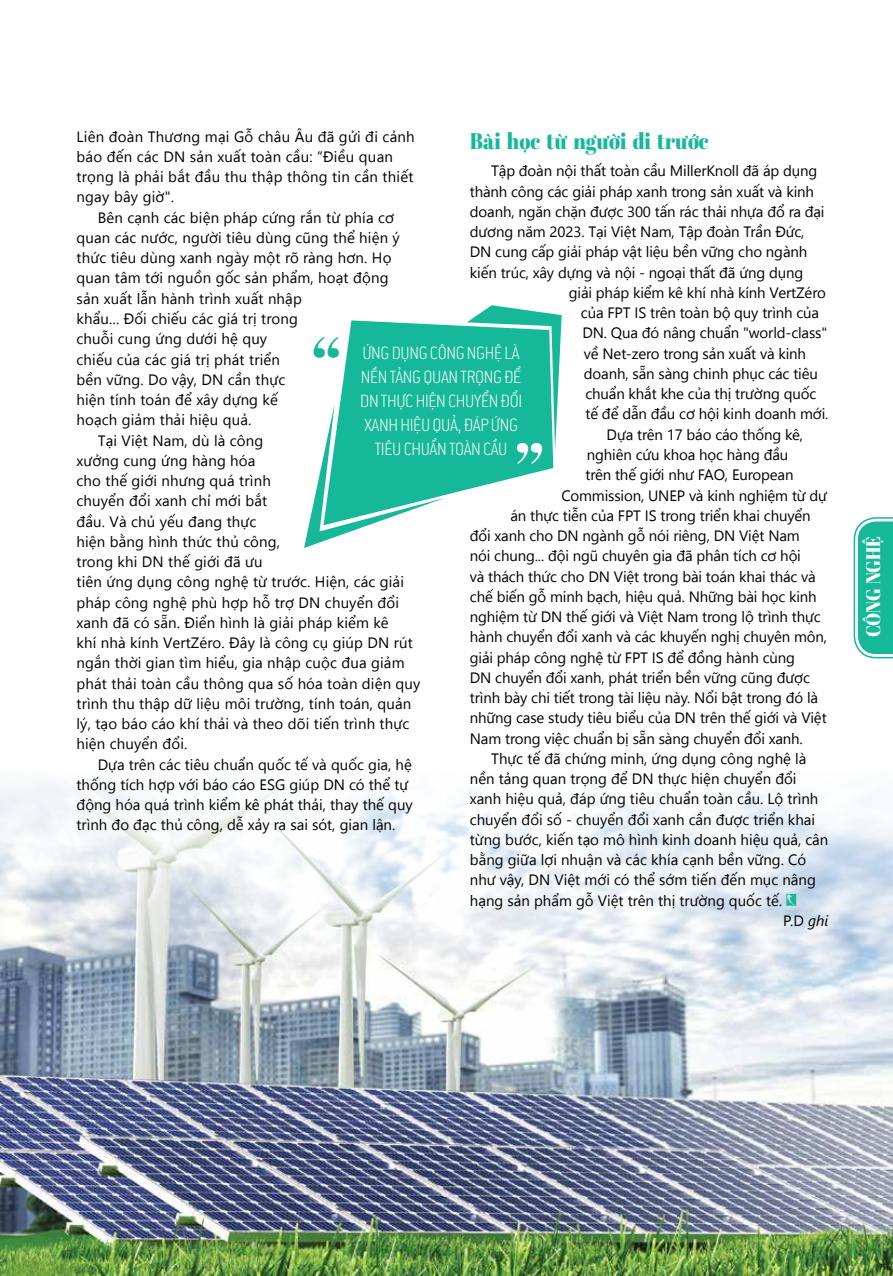
<style>
.page{position:relative;width:893px;height:1276px;background:#fff}
.page>*{position:absolute;margin:0;border:0;box-sizing:border-box;transform-origin:0 0}
.t1{font:22.5px "SVN Abril Fatface";color:#16b89a;scale:.9 1}
.t2{font:200 19.5px/24px "LCB Conduit";letter-spacing:-.02em;color:#fff;text-align:center;scale:.9 1}
.t3{font:19.5px "SVN Abril Fatface";letter-spacing:-.02em;color:#fff;scale:.9 1}
.t4{font:15px/20.2px "SVN Segoe UI";color:#000}
.s1{font-family:"SVN Segoe UI Italic"}
</style>
<div class="page">
<svg style="left:854px;top:517px;width:39px;height:141px;background:#35c1a7"></svg>
<img style="left:0;top:782px;width:893px;height:494px">
<svg style="left:786px;top:893px;width:10px;height:12px"></svg>
<svg style="left:340px;top:320px;width:213px;height:175px;background:#38c2a9"></svg>
<svg style="left:304px;top:404px;width:141px;height:144px"></svg>
<svg style="left:314px;top:337px;width:25px;height:21px"></svg>
<svg style="left:467px;top:305px;width:95px;height:159px;background:#35c1a7"></svg>
<p class="t4" style="left:77px;top:125px;width:340px">Liên đoàn Thương mại Gỗ châu Âu đã gửi đi cảnh báo đến các DN sản xuất toàn cầu: “Điều quan trọng là phải bắt đầu thu thập thông tin cần thiết ngay bây giờ".</p>
<p class="t4" style="left:98px;top:206px;width:298px">Bên cạnh các biện pháp cứng rắn từ phía cơ</p>
<p class="t4" style="left:77px;top:226px;width:325px">quan các nước, người tiêu dùng cũng thể hiện ý</p>
<p class="t4" style="left:77px;top:247px;width:316px">thức tiêu dùng xanh ngày một rõ ràng hơn. Họ</p>
<p class="t4" style="left:77px;top:267px;width:313px">quan tâm tới nguồn gốc sản phẩm, hoạt động</p>
<p class="t4" style="left:77px;top:287px;width:227px">sản xuất lẫn hành trình xuất nhập</p>
<p class="t4" style="left:77px;top:307px;width:223px">khẩu... Đối chiếu các giá trị trong</p>
<p class="t4" style="left:77px;top:328px;width:192px">chuỗi cung ứng dưới hệ quy</p>
<p class="t4" style="left:77px;top:348px;width:205px">chiếu của các giá trị phát triển</p>
<p class="t4" style="left:77px;top:368px;width:210px">bền vững. Do vậy, DN cần thực</p>
<p class="t4" style="left:77px;top:388px;width:203px">hiện tính toán để xây dựng kế</p>
<p class="t4" style="left:77px;top:409px;width:176px">hoạch giảm thải hiệu quả.</p>
<p class="t4" style="left:98px;top:429px;width:167px">Tại Việt Nam, dù là công</p>
<p class="t4" style="left:77px;top:449px;width:180px">xưởng cung ứng hàng hóa</p>
<p class="t4" style="left:77px;top:469px;width:196px">cho thế giới nhưng quá trình</p>
<p class="t4" style="left:77px;top:490px;width:192px">chuyển đổi xanh chỉ mới bắt</p>
<p class="t4" style="left:77px;top:510px;width:181px">đầu. Và chủ yếu đang thực</p>
<p class="t4" style="left:77px;top:530px;width:205px">hiện bằng hình thức thủ công,</p>
<p class="t4" style="left:77px;top:550px;width:188px">trong khi DN thế giới đã ưu</p>
<p class="t4" style="left:77px;top:571px;width:329px">tiên ứng dụng công nghệ từ trước. Hiện, các giải</p>
<p class="t4" style="left:77px;top:591px;width:324px">pháp công nghệ phù hợp hỗ trợ DN chuyển đổi</p>
<p class="t4" style="left:77px;top:611px;width:314px">xanh đã có sẵn. Điển hình là giải pháp kiểm kê</p>
<p class="t4" style="left:77px;top:631px;width:338px">khí nhà kính VertZéro. Đây là công cụ giúp DN rút</p>
<p class="t4" style="left:77px;top:652px;width:330px">ngắn thời gian tìm hiểu, gia nhập cuộc đua giảm</p>
<p class="t4" style="left:77px;top:672px;width:345px">phát thải toàn cầu thông qua số hóa toàn diện quy</p>
<p class="t4" style="left:77px;top:692px;width:336px">trình thu thập dữ liệu môi trường, tính toán, quản</p>
<p class="t4" style="left:77px;top:712px;width:334px">lý, tạo báo cáo khí thải và theo dõi tiến trình thực</p>
<p class="t4" style="left:77px;top:733px;width:112px">hiện chuyển đổi.</p>
<p class="t4" style="left:98px;top:753px;width:316px">Dựa trên các tiêu chuẩn quốc tế và quốc gia, hệ</p>
<p class="t4" style="left:77px;top:773px;width:333px">thống tích hợp với báo cáo ESG giúp DN có thể tự</p>
<p class="t4" style="left:77px;top:793px;width:338px">động hóa quá trình kiểm kê phát thải, thay thế quy</p>
<p class="t4" style="left:77px;top:814px;width:320px">trình đo đạc thủ công, dễ xảy ra sai sót, gian lận.</p>
<h1 class="t1" style="left:470px;top:125px;width:267px">Bài học từ người đi trước</h1>
<p class="t4" style="left:491px;top:160px;width:328px">Tập đoàn nội thất toàn cầu M illerKnoll đã áp dụng</p>
<p class="t4" style="left:470px;top:180px;width:346px">thành công các giải pháp xanh trong sản xuất và kinh</p>
<p class="t4" style="left:470px;top:200px;width:356px">doanh, ngăn chặn được 300 tấn rác thải nhựa đổ ra đại</p>
<p class="t4" style="left:470px;top:221px;width:336px">dương năm 2023. Tại Việt Nam, Tập đoàn Trần Đức,</p>
<p class="t4" style="left:470px;top:241px;width:339px">DN cung cấp giải pháp vật liệu bền vững cho ngành</p>
<p class="t4" style="left:470px;top:261px;width:335px">kiến trúc, xây dựng và nội - ngoại thất đã ứng dụng</p>
<p class="t4" style="left:569px;top:281px;width:258px">giải pháp kiểm kê khí nhà kính VertZéro</p>
<p class="t4" style="left:581px;top:302px;width:240px">của FPT IS trên toàn bộ quy trình của</p>
<p class="t4" style="left:582px;top:322px;width:246px">DN. Qua đó nâng chuẩn "world-class"</p>
<p class="t4" style="left:584px;top:342px;width:224px">về Net-zero trong sản xuất và kinh</p>
<p class="t4" style="left:584px;top:362px;width:236px">doanh, sẵn sàng chinh phục các tiêu</p>
<p class="t4" style="left:585px;top:383px;width:232px">chuẩn khắt khe của thị trường quốc</p>
<p class="t4" style="left:585px;top:403px;width:245px">tế để dẫn đầu cơ hội kinh doanh mới.</p>
<p class="t4" style="left:607px;top:423px;width:198px">Dựa trên 17 báo cáo thống kê,</p>
<p class="t4" style="left:587px;top:443px;width:203px">nghiên cứu khoa học hàng đầu</p>
<p class="t4" style="left:585px;top:464px;width:210px">trên thế giới như FAO, European</p>
<p class="t4" style="left:561px;top:484px;width:267px">Commission, U NEP và kinh nghiệm từ dự</p>
<p class="t4" style="left:510px;top:504px;width:302px">án thực tiễn của FPT IS trong triển khai chuyển</p>
<p class="t4" style="left:470px;top:524px;width:331px">đổi xanh cho DN ngành gỗ nói riêng, DN Việt Nam</p>
<p class="t4" style="left:470px;top:545px;width:333px">nói chung... đội ngũ chuyên gia đã phân tích cơ hội</p>
<p class="t4" style="left:470px;top:565px;width:347px">và thách thức cho DN Việt trong bài toán khai thác và</p>
<p class="t4" style="left:470px;top:585px;width:348px">chế biến gỗ minh bạch, hiệu quả. Những bài học kinh</p>
<p class="t4" style="left:470px;top:605px;width:352px">nghiệm từ DN thế giới và Việt Nam trong lộ trình thực</p>
<p class="t4" style="left:470px;top:626px;width:359px">hành chuyển đổi xanh và các khuyến nghị chuyên môn,</p>
<p class="t4" style="left:470px;top:646px;width:327px">giải pháp công nghệ từ FPT IS để đồng hành cùng</p>
<p class="t4" style="left:470px;top:666px;width:342px">DN chuyển đổi xanh, phát triển bền vững cũng được</p>
<p class="t4" style="left:470px;top:686px;width:350px">trình bày chi tiết trong tài liệu này. Nổi bật trong đó là</p>
<p class="t4" style="left:470px;top:707px;width:358px">những case study tiêu biểu của DN trên thế giới và Việt</p>
<p class="t4" style="left:470px;top:727px;width:334px">Nam trong việc chuẩn bị sẵn sàng chuyển đổi xanh.</p>
<p class="t4" style="left:491px;top:747px;width:317px">Thực tế đã chứng minh, ứng dụng công nghệ là</p>
<p class="t4" style="left:470px;top:767px;width:328px">nền tảng quan trọng để DN thực hiện chuyển đổi</p>
<p class="t4" style="left:470px;top:788px;width:350px">xanh hiệu quả, đáp ứng tiêu chuẩn toàn cầu. Lộ trình</p>
<p class="t4" style="left:470px;top:808px;width:347px">chuyển đổi số - chuyển đổi xanh cần được triển khai</p>
<p class="t4" style="left:470px;top:828px;width:360px">từng bước, kiến tạo mô hình kinh doanh hiệu quả, cân</p>
<p class="t4" style="left:470px;top:848px;width:338px">bằng giữa lợi nhuận và các khía cạnh bền vững. Có</p>
<p class="t4" style="left:470px;top:869px;width:347px">như vậy, DN Việt mới có thể sớm tiến đến mục nâng</p>
<p class="t4" style="left:470px;top:889px;width:314px">hạng sản phẩm gỗ Việt trên thị trường quốc tế.</p>
<p class="t4" style="left:783px;top:909px;width:47px">P.D <span class="s1">ghi</span></p>
<h2 class="t2" style="left:360px;top:340px;width:182px">ỨNG DỤNG CÔNG NGHỆ LÀ<br>NỀN TẢNG QUAN TRỌNG ĐỂ<br>DN TH ỰC H IỆN CH UYỂN ĐỔI<br>XANH H IỆU QUẢ, ĐÁP ỨNG<br>TIÊU CH UẨN TOÀN CẦU</h2>
<h2 class="t3" style="left:859px;top:637px;width:113px;rotate:-90deg">CÔNG NGHỆ</h2>
</div>
